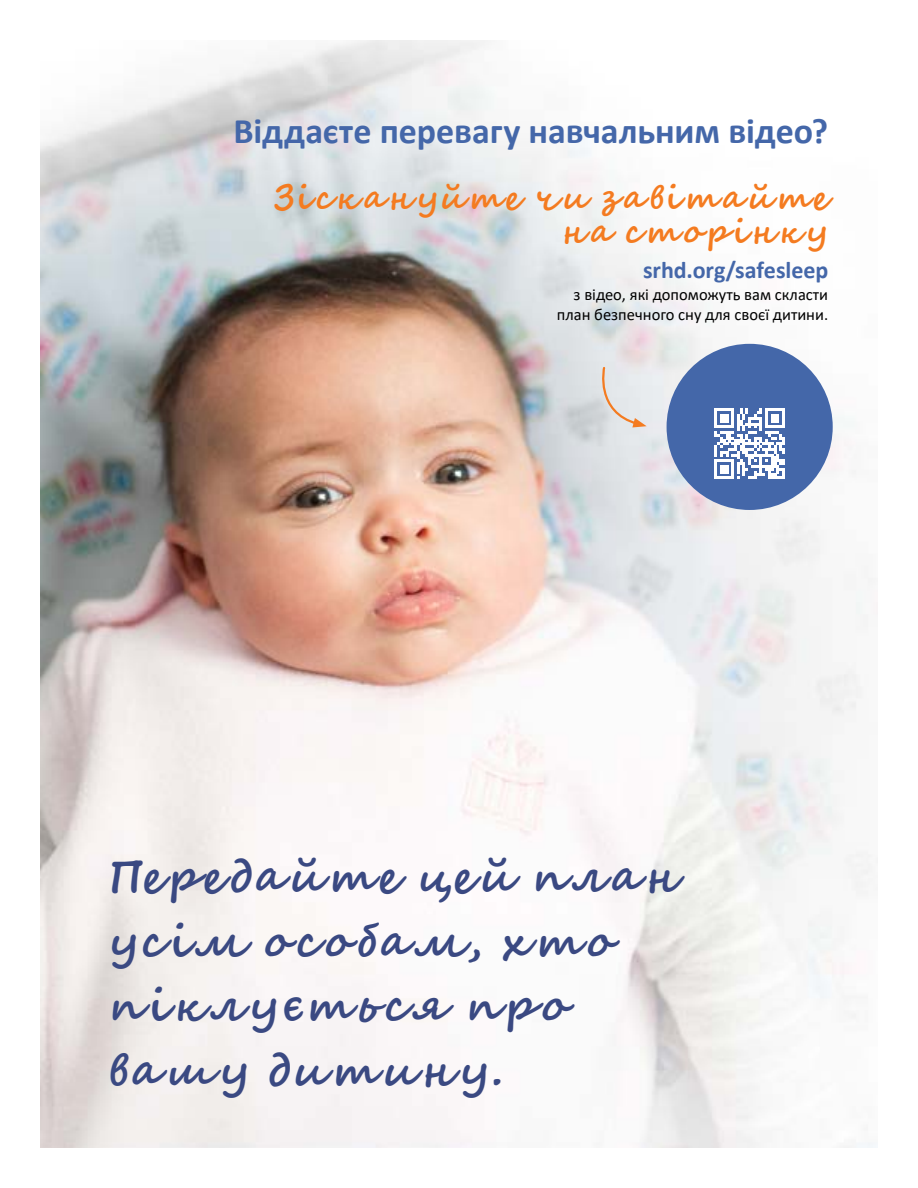
<style>
.page{position:relative;width:918px;height:1188px;background:#fff}
.page>*{position:absolute;margin:0;border:0;box-sizing:border-box;transform-origin:0 0}
.t1{font:700 45px/64.5px "Segoe Script";letter-spacing:.11em;color:#3a4982}
.t2{font:700 36px "Calibri";color:#4467a9}
.t3{font:700 33px/34.5px "Segoe Script";letter-spacing:.115em;color:#f47b20;text-align:right}
.t4{font:700 24px "Calibri";color:#4467a9}
.t5{font:16.5px/19.8px "Calibri";color:#000;text-align:right}
</style>
<div class="page">
<img style="left:40px;top:40px;width:838px;height:1108px">
<svg style="left:595px;top:365px;width:52px;height:62px;background:#e3dedb"></svg>
<div style="left:667px;top:344px;width:166px;height:166px;background:#4467a9;border-radius:50%"></div>
<svg style="left:714px;top:408px;width:71px;height:71px"></svg>
<h2 class="t2" style="left:234px;top:106px;width:596px">Віддаєте перевагу навчальним відео?</h2>
<h3 class="t3" style="left:274px;top:181px;width:556px">Зіскануйте чи завітайте на сторінку</h3>
<h3 class="t4" style="left:643px;top:253px;width:187px">srhd.org/safesleep</h3>
<p class="t5" style="left:557px;top:284px;width:273px">з відео, які допоможуть вам скласти план безпечного сну для своєї дитини.</p>
<h1 class="t1" style="left:108px;top:845px;width:572px">Передайте цей план усім особам, хто піклується про вашу дитину.</h1>
</div>
